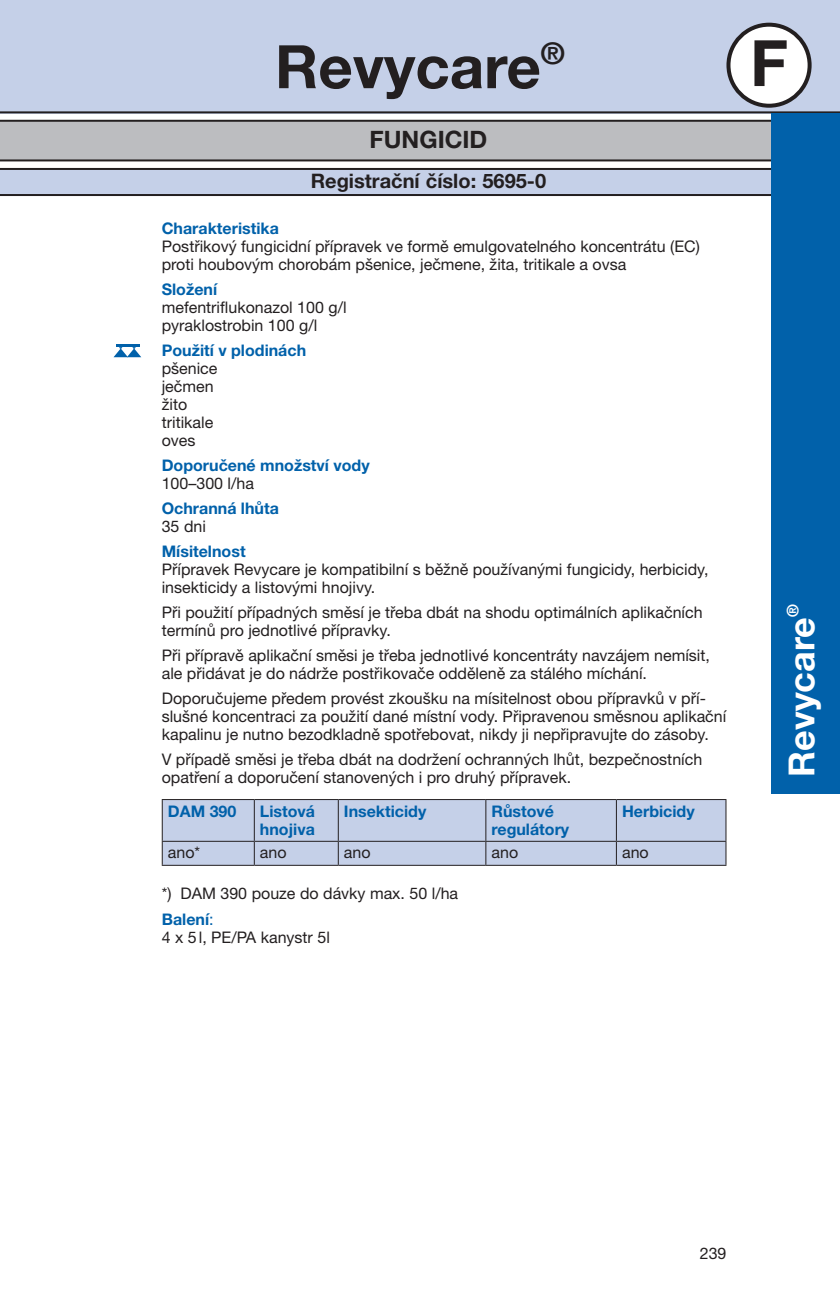
<style>
.page{position:relative;width:840px;height:1304px;background:#fff}
.page>*{position:absolute;margin:0;border:0;box-sizing:border-box;transform-origin:0 0}
.t1{font:700 64px "Helvetica Neue LT Pro";color:#231f20}
.t2{font:700 60px "Helvetica Neue LT Pro";color:#231f20}
.t3{font:700 36px "Helvetica Neue LT Pro";color:#fff}
.t4{font:700 24px "Helvetica Neue LT Pro";color:#231f20}
.t5{font:700 20px "Helvetica Neue LT Pro";color:#231f20}
.t6{font:16px/18px "Helvetica Neue LT Pro";color:#231f20}
.t7{font:700 16px/18px "Helvetica Neue LT Pro";color:#0161aa}
.t8{font:700 16px "Helvetica Neue LT Pro";color:#fff}
.s1{font-weight:700;color:#0161aa}
.s2{color:#0161aa}
</style>
<div class="page">
<div style="left:0;top:121px;width:839px;height:39px;background:#bcbdc0"></div>
<hr style="left:0;top:120px;width:839px;height:2px;background:#231f20">
<hr style="left:0;top:159px;width:839px;height:2px;background:#231f20">
<div style="left:0;top:169px;width:839px;height:26px;background:#c5d0e8"></div>
<hr style="left:0;top:194px;width:839px;height:2px;background:#231f20">
<hr style="left:0;top:168px;width:839px;height:2px;background:#231f20">
<div style="left:0;top:0;width:839px;height:113px;background:#c5d0e8"></div>
<hr style="left:0;top:111px;width:839px;height:2px;background:#231f20">
<div style="left:728px;top:25px;width:81px;height:81px;background:#fff;border-radius:50%"></div>
<div style="left:726px;top:23px;width:85px;height:85px;border:4px solid #231f20;border-radius:50%"></div>
<div style="left:771px;top:113px;width:68px;height:681px;background:#0161aa"></div>
<hr style="left:162px;top:799px;width:92px;height:1px;background:#231f20">
<hr style="left:254px;top:799px;width:84px;height:1px;background:#231f20">
<hr style="left:338px;top:799px;width:147px;height:1px;background:#231f20">
<hr style="left:485px;top:799px;width:131px;height:1px;background:#231f20">
<hr style="left:616px;top:799px;width:110px;height:1px;background:#231f20">
<svg style="left:162px;top:800px;width:564px;height:65px;background:#c0cbe2"></svg>
<hr style="left:162px;top:865px;width:92px;height:1px;background:#231f20">
<hr style="left:254px;top:865px;width:84px;height:1px;background:#231f20">
<hr style="left:338px;top:865px;width:147px;height:1px;background:#231f20">
<hr style="left:485px;top:865px;width:131px;height:1px;background:#231f20">
<hr style="left:616px;top:865px;width:110px;height:1px;background:#231f20">
<hr style="left:116px;top:344px;width:23px;height:3px;background:#0161aa">
<svg style="left:113px;top:347px;width:28px;height:10px"></svg>
<h2 class="t2" style="left:275px;top:29px;width:291px">Revycare<sup>®</sup></h2>
<h1 class="t1" style="left:749px;top:23px;width:39px">F</h1>
<h3 class="t4" style="left:369px;top:124px;width:30px">Fungicid</h3>
<p class="t5" style="left:310px;top:168px;width:237px">Registrační číslo: 5695-0</p>
<p class="t7" style="left:162px;top:218px;width:119px">Charakteristika</p>
<p class="t6" style="left:162px;top:237px;width:539px">Postřikový fungicidní přípravek ve formě emulgovatelného koncentrátu (EC) proti houbovým chorobám pšenice, ječmene, žita, tritikale a ovsa</p>
<p class="t7" style="left:162px;top:280px;width:57px">Složení</p>
<p class="t6" style="left:162px;top:298px;width:186px">mefentriflukonazol 100 g/l pyraklostrobin 100 g/l</p>
<p class="t7" style="left:162px;top:341px;width:146px">Použití v plodinách</p>
<p class="t6" style="left:162px;top:359px;width:57px">pšenice ječmen žito tritikale oves</p>
<p class="t7" style="left:162px;top:456px;width:209px">Doporučené množství vody</p>
<p class="t6" style="left:162px;top:474px;width:94px">100–300 l/ha</p>
<p class="t7" style="left:162px;top:499px;width:119px">Ochranná lhůta</p>
<p class="t6" style="left:162px;top:517px;width:46px">35 dni</p>
<p class="t7" style="left:162px;top:542px;width:85px">Mísitelnost</p>
<p class="t6" style="left:162px;top:560px;width:548px">Přípravek Revycare je kompatibilní s běžně používanými fungicidy, herbicidy, insekticidy a listovými hnojivy.</p>
<p class="t6" style="left:162px;top:603px;width:542px">Při použití případných směsí je třeba dbát na shodu optimálních aplikačních termínů pro jednotlivé přípravky.</p>
<p class="t6" style="left:162px;top:646px;width:549px">Při přípravě aplikační směsi je třeba jednotlivé koncentráty navzájem nemísit, ale přidávat je do nádrže postřikovače odděleně za stálého míchání.</p>
<p class="t6" style="left:162px;top:689px;width:565px">Doporučujeme předem provést zkoušku na mísitelnost obou přípravků v pří&shy;slušné koncentraci za použití dané místní vody. Připravenou směsnou aplikační kapalinu je nutno bezodkladně spotřebovat, nikdy ji nepřipravujte do zásoby.</p>
<p class="t6" style="left:162px;top:750px;width:541px">V případě směsi je třeba dbát na dodržení ochranných lhůt, bezpečnostních opatření a doporučení stanovených i pro druhý přípravek.</p>
<p class="t7" style="left:168px;top:801px;width:70px">DAM 390</p>
<p class="t7" style="left:260px;top:801px;width:57px">Listová hnojiva</p>
<p class="t7" style="left:344px;top:801px;width:84px">Insekticidy</p>
<p class="t7" style="left:491px;top:801px;width:79px">Růstové regulátory</p>
<p class="t7" style="left:621px;top:801px;width:74px">Herbicidy</p>
<p class="t6" style="left:168px;top:843px;width:34px">ano*</p>
<p class="t6" style="left:260px;top:843px;width:28px">ano</p>
<p class="t6" style="left:344px;top:843px;width:28px">ano</p>
<p class="t6" style="left:491px;top:843px;width:28px">ano</p>
<p class="t6" style="left:621px;top:843px;width:28px">ano</p>
<p class="t6" style="left:162px;top:881px;width:298px;line-height:25px">*) DAM 390 pouze do dávky max. 50 l/ha<br><span class="s1">Balení</span><span class="s2">:</span></p>
<p class="t6" style="left:162px;top:927px;width:169px">4 x 5l, PE/PA kanystr 5l</p>
<p class="t8" style="left:782px;top:617px;width:14px;rotate:-90deg">®</p>
<h3 class="t3" style="left:778px;top:777px;width:161px;rotate:-90deg">Revycare</h3>
<p class="t6" style="left:699px;top:1244px;width:28px">239</p>
</div>
